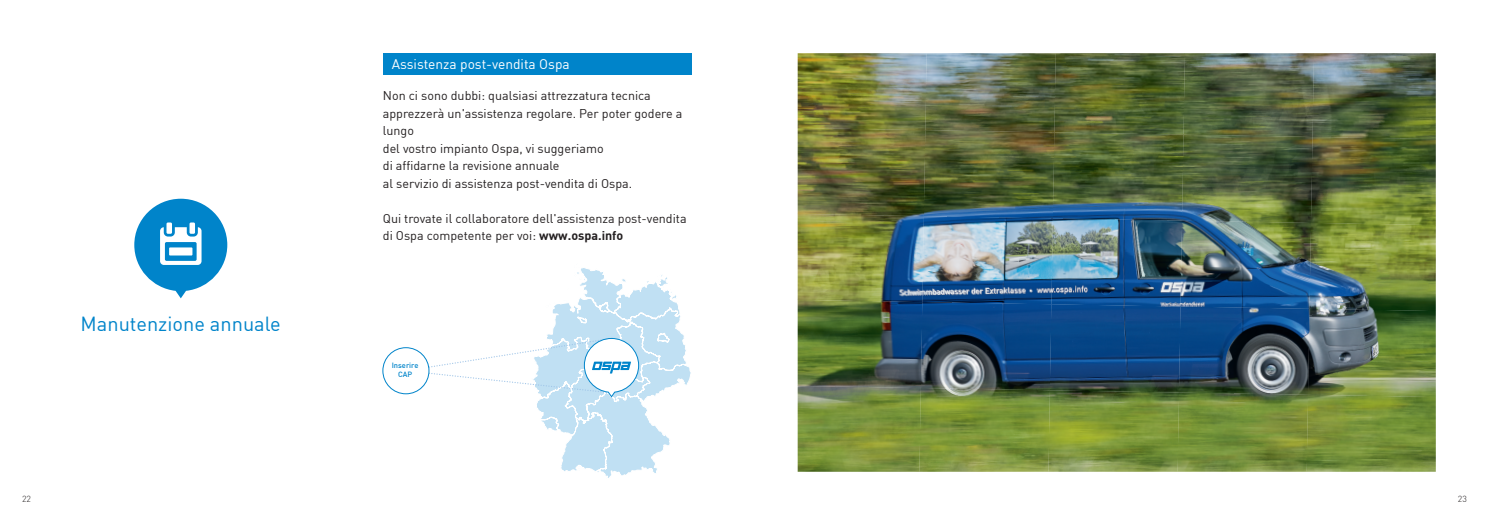
<style>
.page{position:relative;width:1489px;height:525px;background:#fff}
.page>*{position:absolute;margin:0;border:0;box-sizing:border-box;transform-origin:0 0}
.t1{font:20px "DIN";color:#0084ca}
.t2{font:13.75px "DIN";color:#fff}
.t3{font:12.5px/17.5px "DIN";color:#231f20}
.t4{font:300 8.75px "DIN";color:#231f20}
.t5{font:500 7.5px/8.8px "DIN";color:#0084ca;text-align:center}
.s1{font-weight:700}
</style>
<div class="page">
<div style="left:383px;top:53px;width:308px;height:21px;background:#0084ca"></div>
<svg style="left:537px;top:268px;width:154px;height:210px"></svg>
<svg style="left:134px;top:198px;width:93px;height:100px"></svg>
<div style="left:382px;top:347px;width:47px;height:47px;border:1px solid #0084ca;border-radius:50%"></div>
<svg style="left:406px;top:337px;width:233px;height:60px"></svg>
<img style="left:797px;top:53px;width:128px;height:75px">
<img style="left:925px;top:53px;width:129px;height:77px">
<img style="left:1054px;top:53px;width:129px;height:79px">
<img style="left:1183px;top:53px;width:129px;height:81px">
<img style="left:1312px;top:53px;width:123px;height:84px">
<img style="left:797px;top:128px;width:128px;height:86px">
<img style="left:923px;top:130px;width:131px;height:86px">
<img style="left:1052px;top:132px;width:131px;height:86px">
<img style="left:1181px;top:134px;width:131px;height:86px">
<img style="left:1310px;top:137px;width:125px;height:86px">
<img style="left:797px;top:214px;width:126px;height:85px">
<img style="left:922px;top:216px;width:130px;height:86px">
<img style="left:1051px;top:218px;width:130px;height:86px">
<img style="left:1180px;top:220px;width:130px;height:86px">
<img style="left:1309px;top:223px;width:126px;height:85px">
<img style="left:797px;top:299px;width:125px;height:86px">
<img style="left:920px;top:302px;width:131px;height:85px">
<img style="left:1049px;top:304px;width:131px;height:86px">
<img style="left:1178px;top:306px;width:131px;height:86px">
<img style="left:1307px;top:308px;width:128px;height:86px">
<img style="left:797px;top:385px;width:123px;height:86px">
<img style="left:919px;top:387px;width:130px;height:84px">
<img style="left:1048px;top:390px;width:130px;height:81px">
<img style="left:1177px;top:392px;width:130px;height:79px">
<img style="left:1306px;top:394px;width:129px;height:77px">
<p class="t2" style="left:392px;top:55px;width:179px">Assistenza post-vendita Ospa</p>
<h1 class="t1" style="left:81px;top:311px;width:202px">Manutenzione annuale</h1>
<p class="t3" style="left:383px;top:87px;width:301px">Non ci sono dubbi: qualsiasi attrezzatura tecnica apprezzerà un'assistenza regolare. Per poter godere a lungo<br>del vostro impianto Ospa, vi suggeriamo<br>di affidarne la revisione annuale<br>al servizio di assistenza post-vendita di Ospa.</p>
<p class="t3" style="left:383px;top:209px;width:305px">Qui trovate il collaboratore dell'assistenza post-vendita di Ospa competente per voi: <span class="s1">www.ospa.info</span></p>
<p class="t5" style="left:392px;top:360px;width:28px">Inserire<br>CAP</p>
<p class="t4" style="left:22px;top:493px;width:10px">22</p>
<p class="t4" style="left:1457px;top:493px;width:10px">23</p>
</div>
